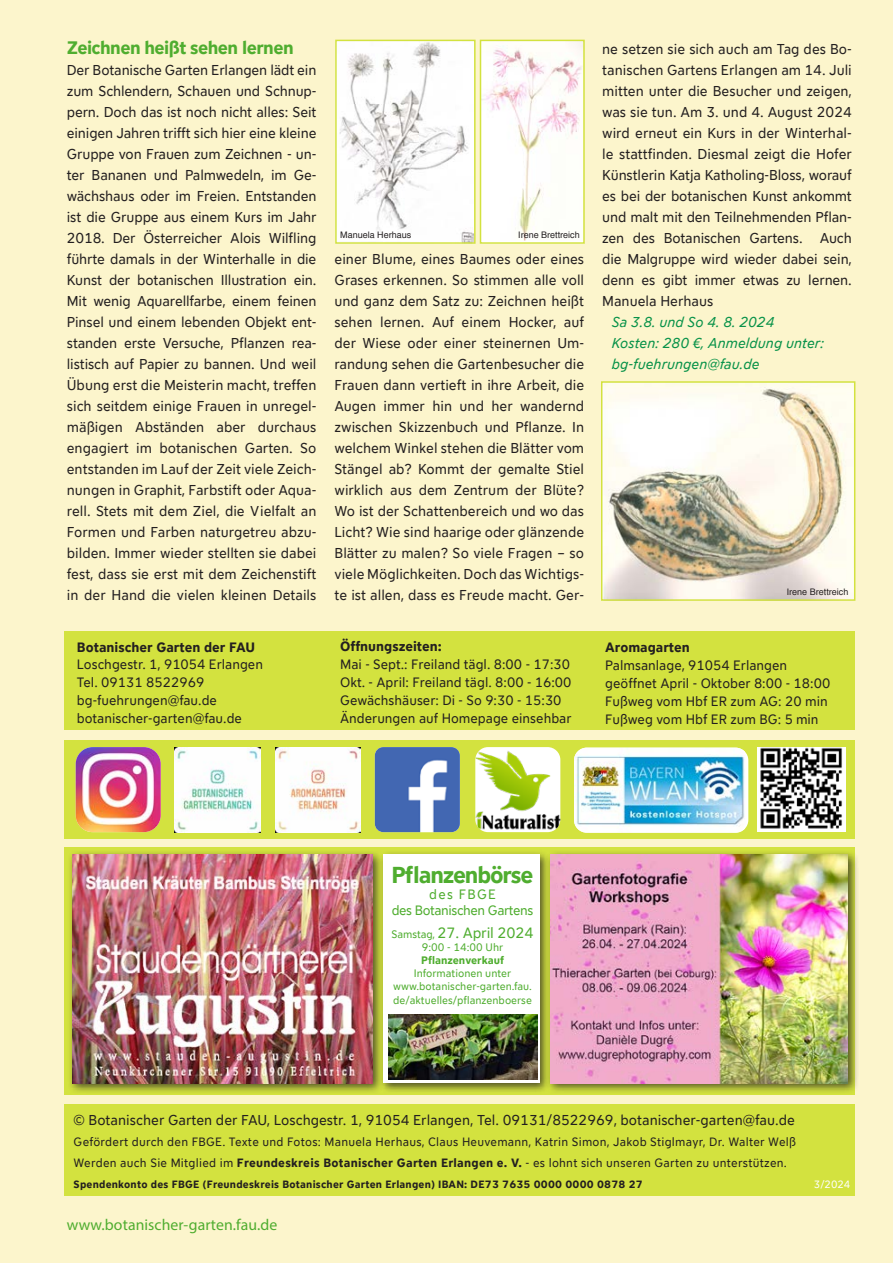
<style>
.page{position:relative;width:893px;height:1263px;background:#fff}
.page>*{position:absolute;margin:0;border:0;box-sizing:border-box;transform-origin:0 0}
.Subhead_Aktion_Kopie{font:700 22.95px "FAU Sans Office";letter-spacing:-.05em;color:#4fad2f}
.Fließ_Block{font:700 18px "FAU Sans Office";letter-spacing:-.03em;color:#4fad2f}
.t1{font:15.75px "Myriad Pro";letter-spacing:.005em;color:#4fad2f}
.Subhead_Aktion_Kopie-2{font:14.85px "FAU Sans Office";letter-spacing:-.01em;color:#4fad2f}
.Fließ_Block-2{font:14.25px/21px "FAU Sans Office";color:#231f20;text-align:justify}
.Termin_im_Text{font:italic 14.25px/21px "FAU Sans Office";color:#089249}
.subhead{font:13.5px/18px "FAU Sans Office";color:#231f20}
.Subhead_Aktion_Kopie-3{font:13.5px/16.2px "FAU Sans Office";letter-spacing:-.03em;color:#4fad2f;text-align:center}
.subhead-2{font:700 13.5px "FAU Sans Office";color:#231f20}
.Fließ_Block-3{font:12px/21px "FAU Sans Office";letter-spacing:.02em;color:#231f20}
.Subhead_Aktion_Kopie-4{font:10.8px/12.9px "FAU Sans Office";color:#4fad2f;text-align:center}
.Fließ_Block-4{font:700 10.5px "FAU Sans Office";letter-spacing:.02em;color:#231f20}
.Fließ_Block-5{font:10.5px "FAU Sans Office";color:#fff}
.Subhead_Aktion_Kopie-5{font:9px "Helvetica";color:#231f20}
.s1{font-weight:700}
.s2{font-size:10.8px}
</style>
<div class="page">
<div style="left:0;top:0;width:892px;height:1263px;background:#fcf5cc"></div>
<div style="left:64px;top:1104px;width:791px;height:92px;background:#d3e23f"></div>
<div style="left:64px;top:631px;width:791px;height:99px;background:#d3e23f"></div>
<div style="left:64px;top:740px;width:790px;height:98px;background:#d3e23f"></div>
<img style="left:758px;top:747px;width:87px;height:84px">
<div style="left:545px;top:849px;width:314px;height:245px;background:#231f20;opacity:.75"></div>
<img style="left:550px;top:855px;width:298px;height:228px">
<img style="left:175px;top:747px;width:85px;height:85px">
<img style="left:275px;top:747px;width:85px;height:85px">
<div style="left:67px;top:850px;width:316px;height:244px;background:#231f20;opacity:.75"></div>
<img style="left:72px;top:855px;width:300px;height:228px">
<img style="left:338px;top:43px;width:135px;height:198px">
<div style="left:335px;top:40px;width:141px;height:204px;border:2px solid #d3e23f"></div>
<img style="left:375px;top:747px;width:85px;height:85px">
<img style="left:475px;top:747px;width:85px;height:85px">
<img style="left:76px;top:747px;width:85px;height:85px">
<img style="left:574px;top:748px;width:171px;height:85px">
<div style="left:378px;top:850px;width:172px;height:244px;background:#231f20;opacity:.75"></div>
<div style="left:384px;top:855px;width:156px;height:228px;background:#fff"></div>
<img style="left:389px;top:1015px;width:148px;height:64px">
<img style="left:604px;top:384px;width:248px;height:214px">
<div style="left:601px;top:381px;width:254px;height:220px;border:2px solid #d3e23f"></div>
<img style="left:483px;top:43px;width:99px;height:198px">
<div style="left:480px;top:40px;width:105px;height:204px;border:2px solid #d3e23f"></div>
<p class="Fließ_Block" style="left:67px;top:35px;width:228px">Zeichnen heißt sehen lernen</p>
<p class="Fließ_Block-2" style="left:67px;top:59px;width:251px">Der Botanische Garten Erlangen lädt ein zum Schlendern, Schauen und Schnup&shy;pern. Doch das ist noch nicht alles: Seit einigen Jahren trifft sich hier eine kleine Gruppe von Frauen zum Zeichnen - un&shy;ter Bananen und Palmwedeln, im Ge&shy;wächshaus oder im Freien. Entstanden ist die Gruppe aus einem Kurs im Jahr 2018. Der Österreicher Alois Wilfling führte damals in der Winterhalle in die Kunst der botanischen Illustration ein.<br>Mit wenig Aquarellfarbe, einem feinen Pinsel und einem lebenden Objekt ent&shy;standen erste Versuche, Pflanzen rea&shy;listisch auf Papier zu bannen. Und weil Übung erst die Meisterin macht, treffen sich seitdem einige Frauen in unregel&shy;mäßigen Abständen aber durchaus engagiert im botanischen Garten. So entstanden im Lauf der Zeit viele Zeich&shy;nungen in Graphit, Farbstift oder Aqua&shy;rell. Stets mit dem Ziel, die Vielfalt an Formen und Farben naturgetreu abzu&shy;bilden. Immer wieder stellten sie dabei fest, dass sie erst mit dem Zeichenstift in der Hand die vielen kleinen Details</p>
<p class="subhead-2" style="left:77px;top:637px;width:180px">Botanischer Garten der FAU</p>
<p class="subhead" style="left:77px;top:655px;width:188px">Loschgestr. 1, 91054 Erlangen</p>
<p class="subhead" style="left:77px;top:672px;width:129px">Tel. 09131 8522969</p>
<p class="subhead" style="left:77px;top:690px;width:167px">bg-fuehrungen@fau.de botanischer-garten@fau.de</p>
<p class="Subhead_Aktion_Kopie-5" style="left:340px;top:230px;width:73px">Manuela Herhaus</p>
<p class="Subhead_Aktion_Kopie-5" style="left:518px;top:230px;width:63px">Irene Brettreich</p>
<p class="Fließ_Block-2" style="left:334px;top:248px;width:251px">einer Blume, eines Baumes oder eines Grases erkennen. So stimmen alle voll und ganz dem Satz zu: Zeichnen heißt sehen lernen. Auf einem Hocker, auf der Wiese oder einer steinernen Um&shy;randung sehen die Gartenbesucher die Frauen dann vertieft in ihre Arbeit, die Augen immer hin und her wandernd zwischen Skizzenbuch und Pflanze. In welchem Winkel stehen die Blätter vom Stängel ab? Kommt der gemalte Stiel wirklich aus dem Zentrum der Blüte?<br>Wo ist der Schattenbereich und wo das Licht? Wie sind haarige oder glänzende Blätter zu malen? So viele Fragen – so viele Möglichkeiten. Doch das Wichtigs&shy;te ist allen, dass es Freude macht. Ger-</p>
<p class="Fließ_Block-2" style="left:602px;top:38px;width:251px">ne setzen sie sich auch am Tag des Bo&shy;tanischen Gartens Erlangen am 14. Juli mitten unter die Besucher und zeigen, was sie tun. Am 3. und 4. August 2024 wird erneut ein Kurs in der Winterhal&shy;le stattfinden. Diesmal zeigt die Hofer Künstlerin Katja Katholing-Bloss, worauf es bei der botanischen Kunst ankommt und malt mit den Teilnehmenden Pflan&shy;zen des Botanischen Gartens. Auch die Malgruppe wird wieder dabei sein, denn es gibt immer etwas zu lernen.<br>Manuela Herhaus</p>
<p class="Termin_im_Text" style="left:611px;top:311px;width:214px">Sa 3.8. und So 4. 8. 2024<br>Kosten: 280 €, Anmeldung unter: bg-fuehrungen@fau.de</p>
<p class="Subhead_Aktion_Kopie-5" style="left:787px;top:587px;width:63px">Irene Brettreich</p>
<p class="subhead" style="left:340px;top:637px;width:233px"><span class="s1">Öffnungszeiten:<br></span>Mai - Sept.: Freiland tägl. 8:00 - 17:30<br>Okt. - April: Freiland tägl. 8:00 - 16:00<br>Gewächshäuser: Di - So 9:30 - 15:30<br>Änderungen auf Homepage einsehbar</p>
<p class="subhead" style="left:605px;top:637px;width:227px"><span class="s1">Aromagarten<br></span>Palmsanlage, 91054 Erlangen geöffnet April - Oktober 8:00 - 18:00<br>Fußweg vom Hbf ER zum AG: 20 min<br>Fußweg vom Hbf ER zum BG: 5 min</p>
<p class="Subhead_Aktion_Kopie" style="left:392px;top:858px;width:143px">Pflanzenbörse</p>
<p class="Subhead_Aktion_Kopie-3" style="left:392px;top:885px;width:143px">des FBGE<br>des Botanischen Gartens</p>
<p class="Subhead_Aktion_Kopie-2" style="left:392px;top:922px;width:143px"><span class="s2">Samstag,</span> 27. April 2024</p>
<p class="Subhead_Aktion_Kopie-4" style="left:393px;top:940px;width:140px">9:00 - 14:00 Uhr<br><span class="s1">Pflanzenverkauf<br></span>Informationen unter www.botanischer-garten.fau.</p>
<p class="Subhead_Aktion_Kopie-4" style="left:393px;top:993px;width:140px">de/aktuelles/pflanzenboerse</p>
<p class="Fließ_Block-2" style="left:74px;top:1109px;width:723px">© Botanischer Garten der FAU, Loschgestr. 1, 91054 Erlangen, Tel. 09131/8522969, botanischer-garten@fau.de</p>
<p class="Fließ_Block-3" style="left:74px;top:1131px;width:724px">Gefördert durch den FBGE. Texte und Fotos: Manuela Herhaus, Claus Heuvemann, Katrin Simon, Jakob Stiglmayr, Dr. Walter Welß<br>Werden auch Sie Mitglied im <span class="s1">Freundeskreis Botanischer Garten Erlangen e. V.</span> - es lohnt sich unseren Garten zu unterstützen.</p>
<p class="Fließ_Block-4" style="left:74px;top:1177px;width:571px">Spendenkonto des FBGE (Freundeskreis Botanischer Garten Erlangen) IBAN: DE73 7635 0000 0000 0878 27</p>
<p class="t1" style="left:67px;top:1215px;width:212px">www.botanischer-garten.fau.de</p>
<p class="Fließ_Block-5" style="left:814px;top:1177px;width:38px">3/2024</p>
</div>
